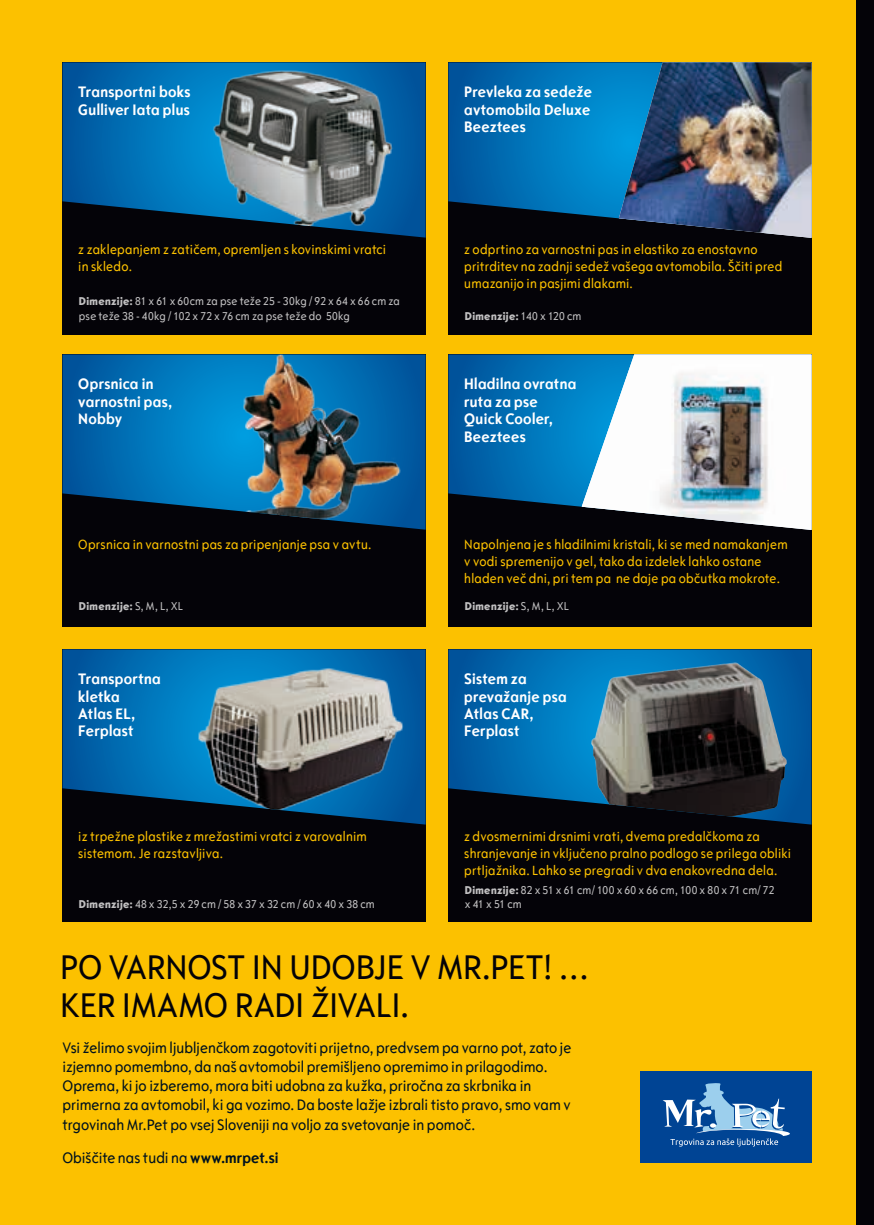
<style>
.page{position:relative;width:874px;height:1225px;background:#fff}
.page>*{position:absolute;margin:0;border:0;box-sizing:border-box;transform-origin:0 0}
.t1{font:36px/38px "Opel Sans Condensed";letter-spacing:-.005em;color:#040308}
.t2{font:16px/19.2px "Opel Sans Condensed";color:#00121e}
.t3{font:700 16px/17.4px "Opel Sans Condensed";letter-spacing:.015em;color:#fff}
.t4{font:14px/16.8px "Opel Sans Condensed";letter-spacing:.015em;color:#fcc100}
.t5{font:12px/14.4px "Opel Sans Condensed";letter-spacing:.02em;color:#c0bfc0}
.t6{font:800 12px "Opel Sans Condensed";letter-spacing:.03em;color:#c0bfc0}
.s1{font-weight:800}
.s2{font-weight:400}
.s3{font-weight:700}
</style>
<div class="page">
<div style="left:0;top:0;width:856px;height:1225px;background:#fcc100"></div>
<div style="left:856px;top:0;width:17px;height:1225px;background:#040308"></div>
<div style="left:62px;top:62px;width:363px;height:272px;background:#040308"></div>
<svg style="left:62px;top:62px;width:363px;height:176px"></svg>
<img style="left:211px;top:64px;width:184px;height:171px">
<div style="left:62px;top:354px;width:363px;height:272px;background:#040308"></div>
<svg style="left:62px;top:354px;width:127px;height:152px;background:#0066a8"></svg>
<img style="left:189px;top:354px;width:236px;height:176px">
<div style="left:62px;top:649px;width:363px;height:272px;background:#040308"></div>
<svg style="left:62px;top:649px;width:363px;height:175px"></svg>
<img style="left:190px;top:649px;width:220px;height:174px">
<div style="left:448px;top:649px;width:363px;height:272px;background:#040308"></div>
<svg style="left:448px;top:649px;width:363px;height:175px"></svg>
<img style="left:590px;top:662px;width:196px;height:154px">
<div style="left:448px;top:62px;width:363px;height:272px;background:#040308"></div>
<svg style="left:448px;top:62px;width:170px;height:157px;background:#006bac"></svg>
<img style="left:618px;top:62px;width:193px;height:176px">
<div style="left:448px;top:354px;width:363px;height:272px;background:#040308"></div>
<svg style="left:448px;top:354px;width:133px;height:153px;background:#0067a9"></svg>
<img style="left:581px;top:354px;width:230px;height:176px">
<div style="left:640px;top:1071px;width:171px;height:91px;background:#004494"></div>
<svg style="left:662px;top:1083px;width:127px;height:63px"></svg>
<p class="t3" style="left:78px;top:83px;width:114px">Transportni boks<br>Gulliver Iata plus</p>
<p class="t3" style="left:464px;top:83px;width:129px;text-align:justify">Prevleka za sedeže avtomobila Deluxe Beeztees</p>
<p class="t4" style="left:78px;top:241px;width:309px">z zaklepanjem z zatičem, opremljen s kovinskimi vratci in skledo.</p>
<p class="t4" style="left:464px;top:241px;width:319px">z odprtino za varnostni pas in elastiko za enostavno pritrditev na zadnji sedež vašega avtomobila. Ščiti pred umazanijo in pasjimi dlakami.</p>
<p class="t5" style="left:79px;top:294px;width:322px"><span class="s1">Dimenzije:</span> 81 x 61 x 60cm za pse teže 25 - 30kg / 92 x 64 x 66 cm za pse teže 38 - 40kg / 102 x 72 x 76 cm za pse teže do 50kg</p>
<p class="t6" style="left:464px;top:308px;width:118px">Dimenzije: <span class="s2">140 x 120 cm</span></p>
<p class="t3" style="left:78px;top:375px;width:95px">Oprsnica in varnostni pas,<br>Nobby</p>
<p class="t3" style="left:464px;top:375px;width:114px">Hladilna ovratna ruta za pse<br>Quick Cooler,<br>Beeztees</p>
<p class="t4" style="left:78px;top:536px;width:294px">Oprsnica in varnostni pas za pripenjanje psa v avtu.</p>
<p class="t4" style="left:464px;top:536px;width:325px">Napolnjena je s hladilnimi kristali, ki se med namakanjem v vodi spremenijo v gel, tako da izdelek lahko ostane hladen več dni, pri tem pa ne daje pa občutka mokrote.</p>
<p class="t6" style="left:79px;top:599px;width:106px">Dimenzije: <span class="s2">S, M, L, XL</span></p>
<p class="t6" style="left:464px;top:599px;width:106px">Dimenzije: <span class="s2">S, M, L, XL</span></p>
<p class="t3" style="left:78px;top:670px;width:84px">Transportna kletka<br>Atlas EL,<br>Ferplast</p>
<p class="t3" style="left:464px;top:670px;width:104px">Sistem za prevažanje psa<br>Atlas CAR,<br>Ferplast</p>
<p class="t4" style="left:78px;top:828px;width:290px">iz trpežne plastike z mrežastimi vratci z varovalnim sistemom. Je razstavljiva.</p>
<p class="t4" style="left:464px;top:828px;width:328px">z dvosmernimi drsnimi vrati, dvema predalčkoma za shranjevanje in vključeno pralno podlogo se prilega obliki prtljažnika. Lahko se pregradi v dva enakovredna dela.</p>
<p class="t5" style="left:79px;top:896px;width:297px"><span class="s1">Dimenzije:</span> 48 x 32,5 x 29 cm / 58 x 37 x 32 cm / 60 x 40 x 38 cm</p>
<p class="t5" style="left:464px;top:882px;width:311px"><span class="s1">Dimenzije:</span> 82 x 51 x 61 cm/ 100 x 60 x 66 cm, 100 x 80 x 71 cm/ 72 x 41 x 51 cm</p>
<h1 class="t1" style="left:60px;top:948px;width:529px">PO VARNOST IN UDOBJE V MR.PET! …<br>KER IMAMO RADI ŽIVALI.</h1>
<p class="t2" style="left:62px;top:1038px;width:510px">Vsi želimo svojim ljubljenčkom zagotoviti prijetno, predvsem pa varno pot, zato je izjemno pomembno, da naš avtomobil premišljeno opremimo in prilagodimo.<br>Oprema, ki jo izberemo, mora biti udobna za kužka, priročna za skrbnika in primerna za avtomobil, ki ga vozimo. Da boste lažje izbrali tisto pravo, smo vam v trgovinah Mr.Pet po vsej Sloveniji na voljo za svetovanje in pomoč.</p>
<p class="t2" style="left:62px;top:1147px;width:217px">Obiščite nas tudi na <span class="s3">www.mrpet.si</span></p>
</div>
